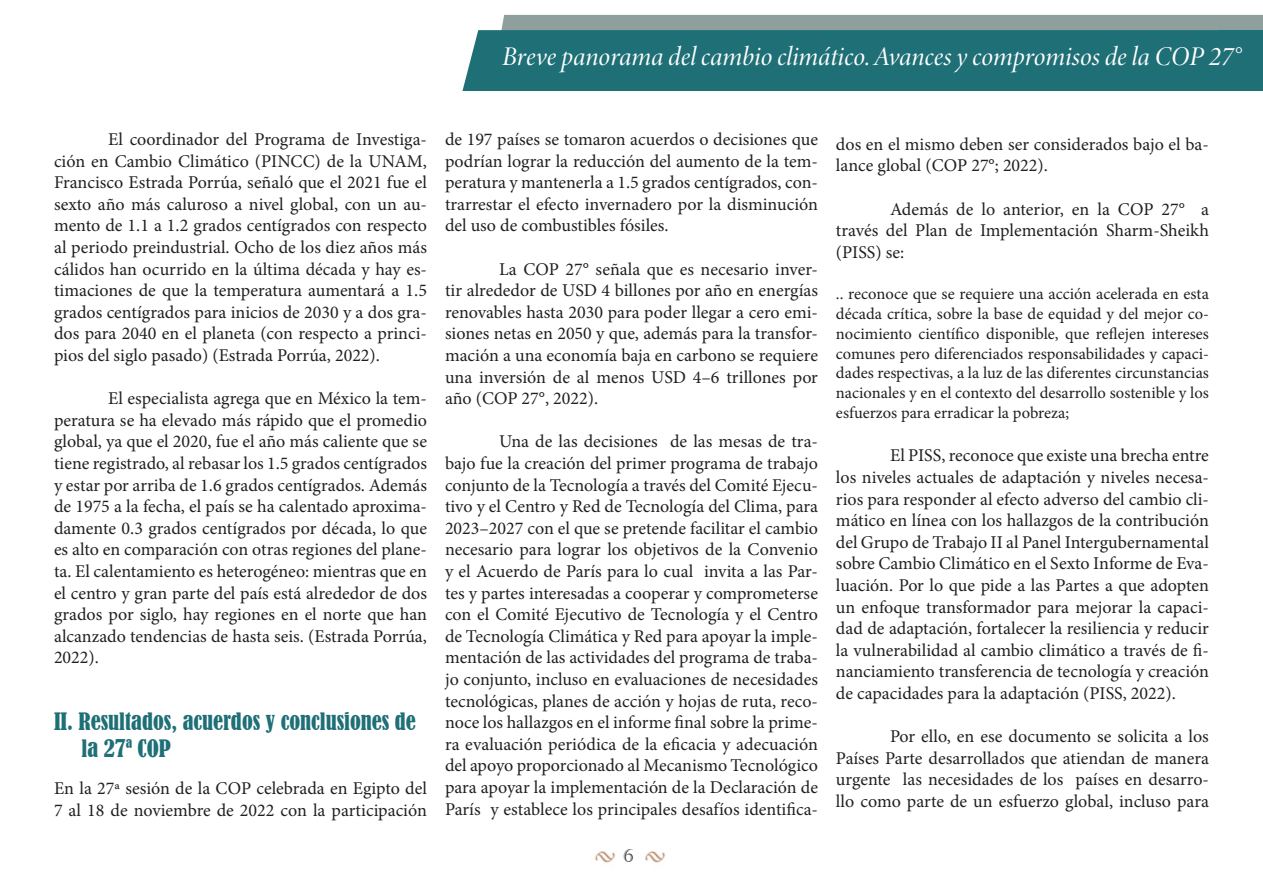
<style>
.page{position:relative;width:1263px;height:893px;background:#fff}
.page>*{position:absolute;margin:0;border:0;box-sizing:border-box;transform-origin:0 0}
.t1{font:italic 27px "Minion Variable Concept";letter-spacing:-.04em;color:#fff}
.t2{font:condensed 22.5px/27px "Bernard";color:#1f6f77}
.t3{font:18px/21.6px "Minion Pro";color:#231f20;text-align:justify}
.t4{font:18px "Castellar";color:#231f20}
.t5{font:16.5px/19.8px "Minion Pro";color:#231f20;text-align:justify}
</style>
<div class="page">
<div style="left:501px;top:15px;width:745px;height:15px;background:#8f9f9e"></div>
<div style="left:462px;top:30px;width:757px;height:61px;background:#1f6f77"></div>
<div style="left:1246px;top:15px;width:17px;height:30px;background:#8f9f9e"></div>
<div style="left:1219px;top:30px;width:44px;height:61px;background:#1f6f77"></div>
<img style="left:595px;top:851px;width:20px;height:12px">
<img style="left:645px;top:851px;width:20px;height:12px">
<p class="t1" style="left:502px;top:37px;width:741px">Breve panorama del cambio climático. Avances y compromisos de la COP 27°</p>
<p class="t3" style="left:54px;top:128px;width:374px;text-indent:54px">El coordinador del Programa de Investiga&shy;ción en Cambio Climático (PINCC) de la UNAM, Francisco Estrada Porrúa, señaló que el 2021 fue el sexto año más caluroso a nivel global, con un au&shy;mento de 1.1 a 1.2 grados centígrados con respecto al periodo preindustrial. Ocho de los diez años más cálidos han ocurrido en la última década y hay es&shy;timaciones de que la temperatura aumentará a 1.5 grados centígrados para inicios de 2030 y a dos gra&shy;dos para 2040 en el planeta (con respecto a princi&shy;pios del siglo pasado) (Estrada Porrúa, 2022).</p>
<p class="t3" style="left:54px;top:388px;width:374px;text-indent:54px">El especialista agrega que en México la tem&shy;peratura se ha elevado más rápido que el promedio global, ya que el 2020, fue el año más caliente que se tiene registrado, al rebasar los 1.5 grados centígrados y estar por arriba de 1.6 grados centígrados. Además de 1975 a la fecha, el país se ha calentado aproxima&shy;damente 0.3 grados centígrados por década, lo que es alto en comparación con otras regiones del plane&shy;ta. El calentamiento es heterogéneo: mientras que en el centro y gran parte del país está alrededor de dos grados por siglo, hay regiones en el norte que han alcanzado tendencias de hasta seis. (Estrada Porrúa, 2022).</p>
<p class="t2" style="left:82px;top:708px;width:336px;text-indent:-28px">II. Resultados, acuerdos y conclusiones de la 27ª COP</p>
<p class="t3" style="left:54px;top:778px;width:374px">En la 27ª sesión de la COP celebrada en Egipto del<br>7 al 18 de noviembre de 2022 con la participación</p>
<p class="t3" style="left:445px;top:128px;width:374px">de 197 países se tomaron acuerdos o decisiones que podrían lograr la reducción del aumento de la tem&shy;peratura y mantenerla a 1.5 grados centígrados, con&shy;trarrestar el efecto invernadero por la disminución del uso de combustibles fósiles.</p>
<p class="t3" style="left:445px;top:258px;width:375px;text-indent:54px">La COP 27° señala que es necesario inver&shy;tir alrededor de USD 4 billones por año en energías renovables hasta 2030 para poder llegar a cero emi&shy;siones netas en 2050 y que, además para la transfor&shy;mación a una economía baja en carbono se requiere una inversión de al menos USD 4–6 trillones por año (COP 27°, 2022).</p>
<p class="t3" style="left:445px;top:431px;width:375px;text-indent:54px">Una de las decisiones de las mesas de tra&shy;bajo fue la creación del primer programa de trabajo conjunto de la Tecnología a través del Comité Ejecu&shy;tivo y el Centro y Red de Tecnología del Clima, para 2023–2027 con el que se pretende facilitar el cambio necesario para lograr los objetivos de la Convenio y el Acuerdo de París para lo cual invita a las Par&shy;tes y partes interesadas a cooperar y comprometerse con el Comité Ejecutivo de Tecnología y el Centro de Tecnología Climática y Red para apoyar la imple&shy;mentación de las actividades del programa de traba&shy;jo conjunto, incluso en evaluaciones de necesidades tecnológicas, planes de acción y hojas de ruta, reco&shy;noce los hallazgos en el informe final sobre la prime&shy;ra evaluación periódica de la eficacia y adecuación del apoyo proporcionado al Mecanismo Tecnológico para apoyar la implementación de la Declaración de París y establece los principales desafíos identifica-</p>
<p class="t4" style="left:623px;top:846px;width:12px">6</p>
<p class="t3" style="left:836px;top:133px;width:374px">dos en el mismo deben ser considerados bajo el ba&shy;lance global (COP 27°; 2022).</p>
<p class="t3" style="left:836px;top:198px;width:374px;text-indent:54px">Además de lo anterior, en la COP 27° a través del Plan de Implementación Sharm-Sheikh (PISS) se:</p>
<p class="t5" style="left:836px;top:284px;width:374px">.. reconoce que se requiere una acción acelerada en esta década crítica, sobre la base de equidad y del mejor co&shy;nocimiento científico disponible, que reflejen intereses comunes pero diferenciados responsabilidades y capaci&shy;dades respectivas, a la luz de las diferentes circunstancias nacionales y en el contexto del desarrollo sostenible y los esfuerzos para erradicar la pobreza;</p>
<p class="t3" style="left:836px;top:445px;width:374px;text-indent:54px">El PISS, reconoce que existe una brecha entre los niveles actuales de adaptación y niveles necesa&shy;rios para responder al efecto adverso del cambio cli&shy;mático en línea con los hallazgos de la contribución del Grupo de Trabajo II al Panel Intergubernamental sobre Cambio Climático en el Sexto Informe de Eva&shy;luación. Por lo que pide a las Partes a que adopten un enfoque transformador para mejorar la capaci&shy;dad de adaptación, fortalecer la resiliencia y reducir la vulnerabilidad al cambio climático a través de fi&shy;nanciamiento transferencia de tecnología y creación de capacidades para la adaptación (PISS, 2022).</p>
<p class="t3" style="left:836px;top:726px;width:374px;text-indent:54px">Por ello, en ese documento se solicita a los Países Parte desarrollados que atiendan de manera urgente las necesidades de los países en desarro&shy;llo como parte de un esfuerzo global, incluso para</p>
</div>
